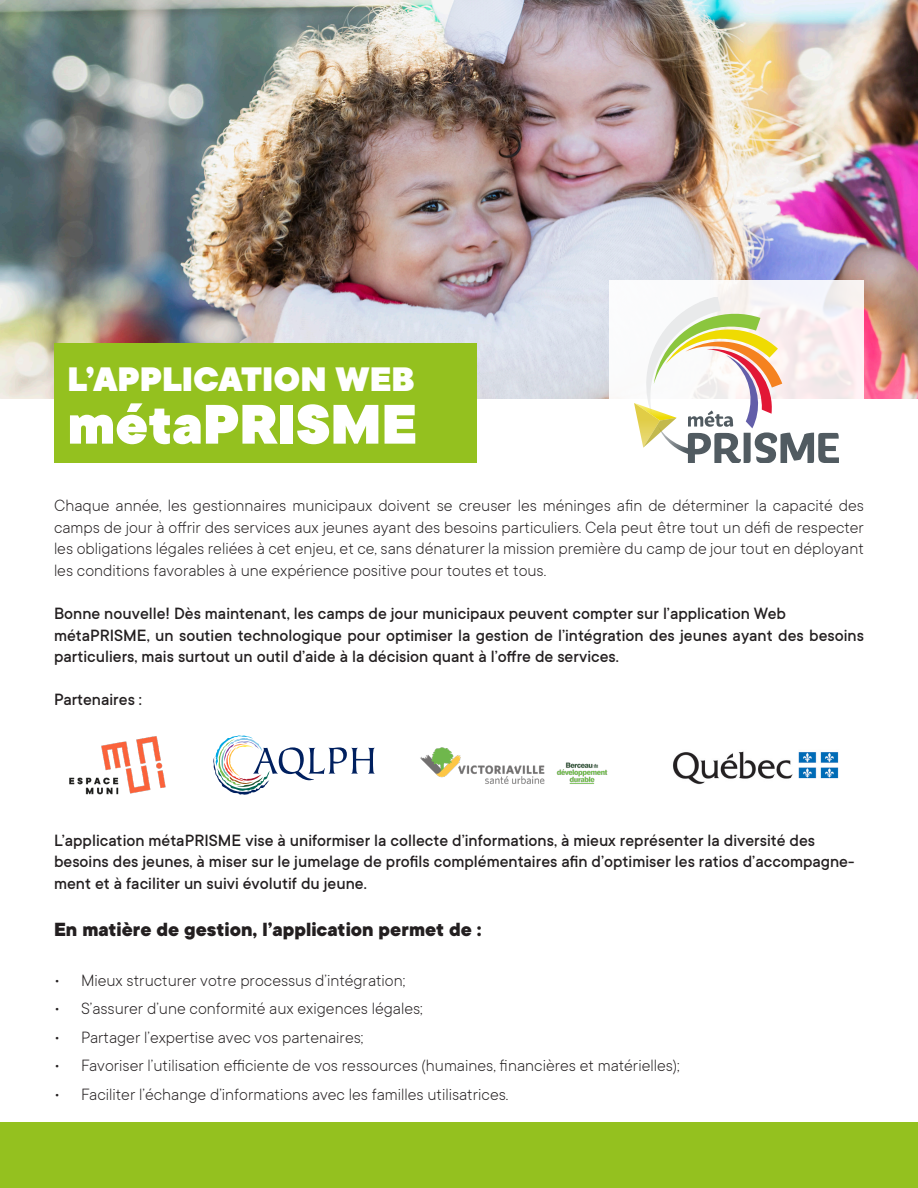
<style>
.page{position:relative;width:918px;height:1188px;background:#fff}
.page>*{position:absolute;margin:0;border:0;box-sizing:border-box;transform-origin:0 0}
.t1{font:900 61.5px "TT Commons";color:#fff}
.t2{font:900 37.5px "TT Commons";color:#fff}
.t3{font:800 21px "TT Commons";color:#231f20}
.t4{font:300 18px/21.6px "TT Commons";color:#231f20;text-align:justify}
.t5{font:500 18px/21.6px "TT Commons";color:#231f20}
</style>
<div class="page">
<img style="left:0;top:0;width:918px;height:399px">
<div style="left:54px;top:343px;width:422px;height:120px;background:#94c11f"></div>
<div style="left:609px;top:281px;width:255px;height:198px;background:#fff"></div>
<svg style="left:634px;top:297px;width:205px;height:166px"></svg>
<svg style="left:213px;top:735px;width:162px;height:60px"></svg>
<img style="left:420px;top:747px;width:188px;height:37px">
<img style="left:673px;top:751px;width:166px;height:34px">
<img style="left:69px;top:736px;width:97px;height:59px">
<div style="left:1px;top:1123px;width:917px;height:65px;background:#94c11f"></div>
<p class="t2" style="left:68px;top:353px;width:349px">L’APPLICATION WEB</p>
<p class="t1" style="left:68px;top:382px;width:351px">métaPRISME</p>
<p class="t4" style="left:54px;top:494px;width:812px">Chaque année, les gestionnaires municipaux doivent se creuser les méninges afin de déterminer la capacité des camps de jour à offrir des services aux jeunes ayant des besoins particuliers. Cela peut être tout un défi de respecter les obligations légales reliées à cet enjeu, et ce, sans dénaturer la mission première du camp de jour tout en déployant les conditions favorables à une expérience positive pour toutes et tous.</p>
<p class="t5" style="left:54px;top:602px;width:734px">Bonne nouvelle! Dès maintenant, les camps de jour municipaux peuvent compter sur l’application Web</p>
<p class="t5" style="left:54px;top:624px;width:812px">métaPRISME, un soutien technologique pour optimiser la gestion de l’intégration des jeunes ayant des besoins particuliers, mais surtout un outil d’aide à la décision quant à l’offre de services.</p>
<p class="t5" style="left:54px;top:688px;width:90px">Partenaires :</p>
<p class="t5" style="left:54px;top:829px;width:802px">L’application métaPRISME vise à uniformiser la collecte d’informations, à mieux représenter la diversité des besoins des jeunes, à miser sur le jumelage de profils complémentaires afin d’optimiser les ratios d’accompagne&shy;ment et à faciliter un suivi évolutif du jeune.</p>
<p class="t3" style="left:54px;top:915px;width:429px">En matière de gestion, l’application permet de :</p>
<p class="t4" style="left:54px;top:969px;width:353px">• Mieux structurer votre processus d’intégration;</p>
<p class="t4" style="left:54px;top:997px;width:370px">• S’assurer d’une conformité aux exigences légales;</p>
<p class="t4" style="left:54px;top:1026px;width:311px">• Partager l’expertise avec vos partenaires;</p>
<p class="t4" style="left:54px;top:1054px;width:627px">• Favoriser l’utilisation efficiente de vos ressources (humaines, financières et matérielles);</p>
<p class="t4" style="left:54px;top:1083px;width:456px">• Faciliter l’échange d’informations avec les familles utilisatrices.</p>
</div>
